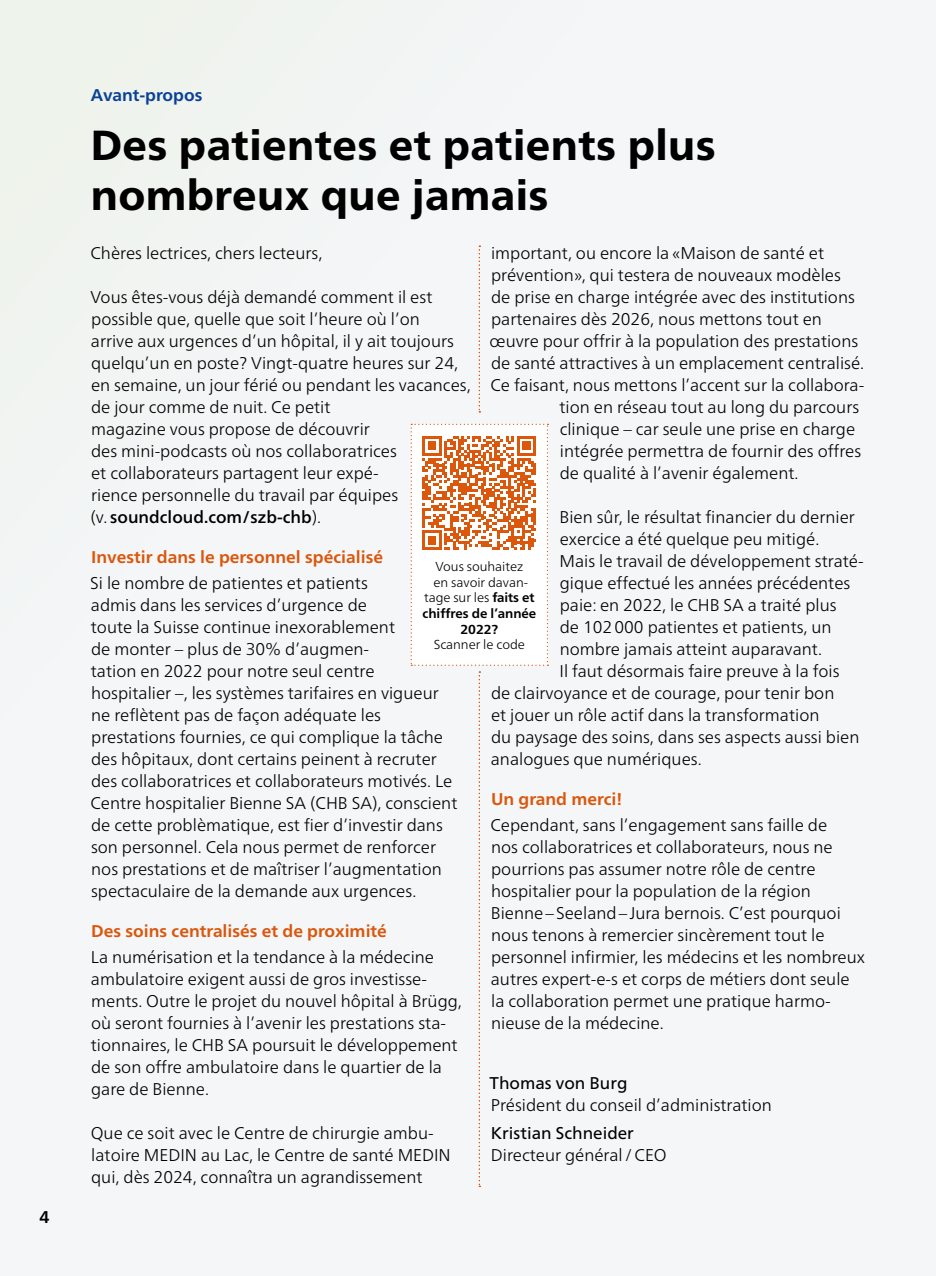
<style>
.page{position:relative;width:936px;height:1276px;background:#fff}
.page>*{position:absolute;margin:0;border:0;box-sizing:border-box;transform-origin:0 0}
.t1{font:800 42px/49.6px "Frutiger Neue W01";letter-spacing:.01em;color:#000}
.t2{font:300 17px/22px "Frutiger Neue W01";color:#000}
.t3{font:700 17px "Frutiger Neue W01";color:#da570c}
.t4{font:17px "Frutiger Neue W01";color:#000}
.t5{font:700 17px "Frutiger Neue W01";color:#0b4195}
.t6{font:700 17px "Frutiger Neue W01";color:#000}
.t7{font:300 13px/15.6px "Frutiger Neue W01";letter-spacing:-.005em;color:#000;text-align:center}
.s1{font-weight:500}
.s2{font-weight:700}
</style>
<div class="page">
<div style="left:0;top:0;width:935px;height:1276px;background:#f4f6f8"></div>
<svg style="left:478px;top:246px;width:2px;height:166px"></svg>
<svg style="left:410px;top:424px;width:138px;height:763px"></svg>
<p class="t6" style="left:40px;top:1207px;width:12px">4</p>
<p class="t5" style="left:91px;top:85px;width:113px">Avant-propos</p>
<h1 class="t1" style="left:91px;top:120px;width:626px">Des patientes et patients plus nombreux que jamais</h1>
<p class="t2" style="left:91px;top:242px;width:233px">Chères lectrices, chers lecteurs,</p>
<p class="t2" style="left:90px;top:286px;width:382px">Vous êtes-vous déjà demandé comment il est possible que, quelle que soit l’heure où l’on<br>arrive aux urgences d’un hôpital, il y ait toujours quelqu’un en poste? Vingt-quatre heures sur 24, en semaine, un jour férié ou pendant les vacances, de jour comme de nuit. Ce petit<br>magazine vous propose de découvrir<br>des mini-podcasts où nos collaboratrices<br>et collaborateurs partagent leur expé-<br>rience personnelle du travail par équipes<br>(v. <span class="s1">soundcloud.com/szb-chb</span>).</p>
<p class="t3" style="left:91px;top:547px;width:293px">Investir dans le personnel spécialisé</p>
<p class="t2" style="left:90px;top:572px;width:369px">Si le nombre de patientes et patients<br>admis dans les services d’urgence de<br>toute la Suisse continue inexorablement<br>de monter – plus de 30% d’augmen-<br>tation en 2022 pour notre seul centre hospitalier –, les systèmes tarifaires en vigueur ne reflètent pas de façon adéquate les prestations fournies, ce qui complique la tâche des hôpitaux, dont certains peinent à recruter des collaboratrices et collaborateurs motivés. Le Centre hospitalier Bienne SA (CHB SA), conscient de cette problèmatique, est fier d’investir dans son personnel. Cela nous permet de renforcer nos prestations et de maîtriser l’augmentation spectaculaire de la demande aux urgences.</p>
<p class="t3" style="left:91px;top:921px;width:297px">Des soins centralisés et de proximité</p>
<p class="t2" style="left:91px;top:946px;width:372px">La numérisation et la tendance à la médecine ambulatoire exigent aussi de gros investisse&shy;ments. Outre le projet du nouvel hôpital à Brügg, où seront fournies à l’avenir les prestations sta&shy;tionnaires, le CHB SA poursuit le développement de son offre ambulatoire dans le quartier de la gare de Bienne.</p>
<p class="t2" style="left:91px;top:1122px;width:361px">Que ce soit avec le Centre de chirurgie ambu&shy;latoire MEDIN au Lac, le Centre de santé MEDIN qui, dès 2024, connaîtra un agrandissement</p>
<p class="t2" style="left:491px;top:242px;width:334px">important, ou encore la «Maison de santé et</p>
<p class="t2" style="left:491px;top:264px;width:351px">prévention», qui testera de nouveaux modèles</p>
<p class="t2" style="left:491px;top:286px;width:365px">de prise en charge intégrée avec des institutions</p>
<p class="t2" style="left:491px;top:308px;width:332px">partenaires dès 2026, nous mettons tout en</p>
<p class="t2" style="left:489px;top:330px;width:370px">œuvre pour offrir à la population des prestations</p>
<p class="t2" style="left:491px;top:352px;width:374px">de santé attractives à un emplacement centralisé.</p>
<p class="t2" style="left:490px;top:374px;width:375px">Ce faisant, nous mettons l’accent sur la collabora-</p>
<p class="t2" style="left:559px;top:396px;width:301px">tion en réseau tout au long du parcours</p>
<p class="t2" style="left:559px;top:418px;width:297px">clinique – car seule une prise en charge</p>
<p class="t2" style="left:559px;top:440px;width:303px">intégrée permettra de fournir des offres</p>
<p class="t2" style="left:559px;top:462px;width:240px">de qualité à l’avenir également.</p>
<p class="t2" style="left:559px;top:506px;width:297px">Bien sûr, le résultat financier du dernier</p>
<p class="t2" style="left:559px;top:528px;width:261px">exercice a été quelque peu mitigé.</p>
<p class="t2" style="left:559px;top:550px;width:305px">Mais le travail de développement straté-</p>
<p class="t2" style="left:559px;top:572px;width:292px">gique effectué les années précédentes</p>
<p class="t2" style="left:559px;top:594px;width:278px">paie: en 2022, le CHB SA a traité plus</p>
<p class="t2" style="left:559px;top:616px;width:273px">de 102000 patientes et patients, un</p>
<p class="t2" style="left:559px;top:638px;width:264px">nombre jamais atteint auparavant.</p>
<p class="t2" style="left:559px;top:660px;width:281px">Il faut désormais faire preuve à la fois</p>
<p class="t2" style="left:491px;top:682px;width:345px">de clairvoyance et de courage, pour tenir bon</p>
<p class="t2" style="left:491px;top:704px;width:330px">et jouer un rôle actif dans la transformation</p>
<p class="t2" style="left:491px;top:726px;width:370px">du paysage des soins, dans ses aspects aussi bien</p>
<p class="t2" style="left:491px;top:748px;width:212px">analogues que numériques.</p>
<p class="t3" style="left:491px;top:789px;width:133px">Un grand merci!</p>
<p class="t2" style="left:490px;top:814px;width:376px">Cependant, sans l’engagement sans faille de<br>nos collaboratrices et collaborateurs, nous ne pourrions pas assumer notre rôle de centre hospitalier pour la population de la région Bienne–‒Seeland–‒Jura bernois. C’est pourquoi nous tenons à remercier sincèrement tout le personnel infirmier, les médecins et les nombreux autres expert-e-s et corps de métiers dont seule la collaboration permet une pratique harmo&shy;nieuse de la médecine.</p>
<p class="t7" style="left:422px;top:559px;width:115px">Vous souhaitez<br>en savoir davan&shy;tage sur les <span class="s2">faits et chiffres de l’année<br>2022?</span></p>
<p class="t7" style="left:433px;top:637px;width:93px">Scanner le code</p>
<p class="t4" style="left:489px;top:1073px;width:139px">Thomas von Burg</p>
<p class="t2" style="left:491px;top:1094px;width:282px">Président du conseil d’administration</p>
<p class="t4" style="left:491px;top:1123px;width:144px">Kristian Schneider</p>
<p class="t2" style="left:491px;top:1144px;width:177px">Directeur général /CEO</p>
</div>
